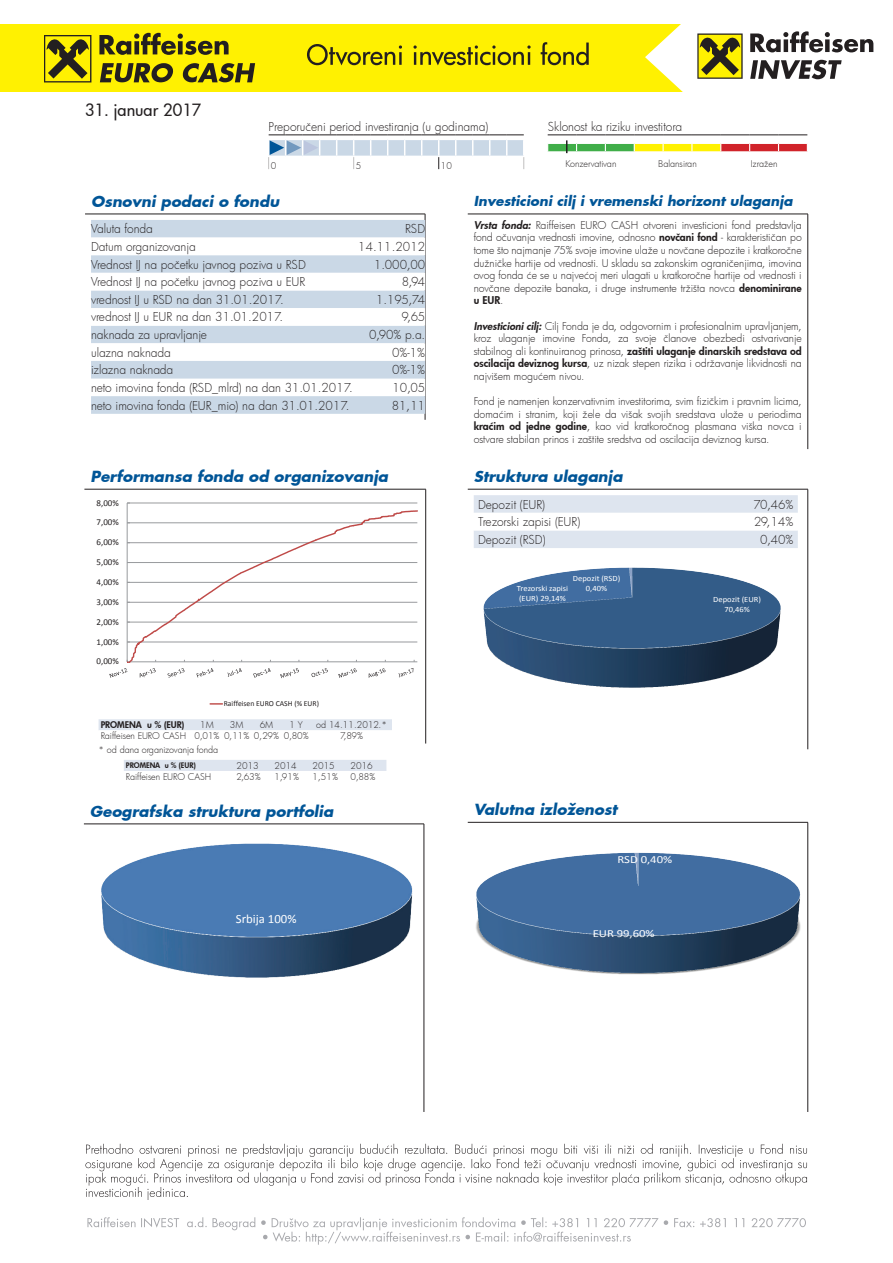
<style>
.page{position:relative;width:893px;height:1263px;background:#fff}
.page>*{position:absolute;margin:0;border:0;box-sizing:border-box;transform-origin:0 0}
.t1{font:500 16.5px "Futura";color:#231f20}
.t2{font:italic 700 15px "Futura CE";color:#005597}
.t3{font:italic 700 13.5px "Futura CE";color:#005597}
.t4{font:12.6px "Calibri";color:#fff}
.t5{font:300 12px "Futura";letter-spacing:-.005em;color:#231f20}
.t6{font:10.8px "Calibri";letter-spacing:-.005em;color:#fff;scale:1.17 1}
.t7{font:300 10.5px/12.6px "Futura";color:#231f20;text-align:justify}
.t8{font:300 9px "Futura";color:#231f20}
.t9{font:9px "Calibri";letter-spacing:-.005em;color:#231f20}
.t10{font:800 9px "Futura";color:#231f20}
.t11{font:8.1px/9.8px "Calibri";color:#fff;text-align:center;scale:1.06 1}
.t12{font:7.65px "Calibri";color:#231f20}
.t13{font:800 7.5px "Futura";color:#231f20}
.s1{font-family:"Futura CE";font-weight:800;font-style:italic}
.s2{font-weight:800}
</style>
<div class="page">
<hr style="left:85px;top:214px;width:340px;height:1px;background:#231f20">
<hr style="left:425px;top:214px;width:1px;height:206px;background:#231f20">
<svg style="left:91px;top:220px;width:334px;height:194px"></svg>
<hr style="left:468px;top:214px;width:340px;height:1px;background:#231f20">
<hr style="left:807px;top:214px;width:1px;height:235px;background:#231f20">
<hr style="left:84px;top:489px;width:342px;height:1px;background:#231f20">
<hr style="left:425px;top:489px;width:1px;height:254px;background:#231f20">
<svg style="left:127px;top:503px;width:291px;height:159px"></svg>
<svg style="left:109px;top:668px;width:18px;height:10px"></svg>
<svg style="left:140px;top:668px;width:16px;height:9px"></svg>
<svg style="left:168px;top:668px;width:16px;height:9px"></svg>
<svg style="left:196px;top:668px;width:17px;height:9px"></svg>
<svg style="left:228px;top:668px;width:14px;height:9px"></svg>
<svg style="left:253px;top:668px;width:18px;height:9px"></svg>
<svg style="left:280px;top:668px;width:19px;height:10px"></svg>
<svg style="left:311px;top:668px;width:17px;height:9px"></svg>
<svg style="left:338px;top:668px;width:19px;height:10px"></svg>
<svg style="left:369px;top:668px;width:16px;height:10px"></svg>
<svg style="left:399px;top:668px;width:14px;height:9px"></svg>
<svg style="left:210px;top:703px;width:12px;height:2px"></svg>
<hr style="left:468px;top:822px;width:340px;height:1px;background:#231f20">
<hr style="left:807px;top:822px;width:1px;height:290px;background:#231f20">
<img style="left:476px;top:838px;width:333px;height:162px">
<hr style="left:84px;top:824px;width:340px;height:1px;background:#231f20">
<hr style="left:424px;top:824px;width:1px;height:288px;background:#231f20">
<img style="left:101px;top:843px;width:312px;height:135px">
<hr style="left:468px;top:489px;width:340px;height:1px;background:#231f20">
<hr style="left:807px;top:489px;width:1px;height:260px;background:#231f20">
<svg style="left:474px;top:495px;width:324px;height:53px"></svg>
<img style="left:483px;top:567px;width:298px;height:121px">
<svg style="left:85px;top:1144px;width:722px;height:56px"></svg>
<svg style="left:99px;top:719px;width:293px;height:11px;background:#dee5ef"></svg>
<div style="left:0;top:24px;width:893px;height:67px;background:#fff101"></div>
<svg style="left:645px;top:24px;width:248px;height:252px"></svg>
<svg style="left:697px;top:33px;width:46px;height:46px"></svg>
<div style="left:699px;top:35px;width:42px;height:43px;background:#fff101"></div>
<svg style="left:700px;top:37px;width:40px;height:38px"></svg>
<svg style="left:750px;top:31px;width:123px;height:21px;background:#999798"></svg>
<svg style="left:750px;top:60px;width:92px;height:19px;background:#888686"></svg>
<svg style="left:87px;top:1217px;width:719px;height:28px"></svg>
<svg style="left:307px;top:42px;width:282px;height:23px"></svg>
<svg style="left:268px;top:135px;width:256px;height:34px"></svg>
<svg style="left:547px;top:135px;width:261px;height:18px"></svg>
<svg style="left:44px;top:35px;width:47px;height:47px"></svg>
<div style="left:45px;top:36px;width:45px;height:45px;background:#fff101"></div>
<svg style="left:47px;top:39px;width:42px;height:40px"></svg>
<svg style="left:99px;top:33px;width:130px;height:22px"></svg>
<svg style="left:100px;top:63px;width:73px;height:19px"></svg>
<svg style="left:183px;top:63px;width:72px;height:19px"></svg>
<div style="left:124px;top:760px;width:262px;height:11px;background:#dee5ef"></div>
<h1 class="t1" style="left:85px;top:98px;width:118px">31. januar 2017</h1>
<p class="t5" style="left:269px;top:118px;width:221px">Preporučeni period investiranja (u godinama)</p>
<p class="t8" style="left:271px;top:160px;width:7px">0</p>
<p class="t8" style="left:356px;top:160px;width:7px">5</p>
<p class="t8" style="left:441px;top:160px;width:13px">10</p>
<p class="t5" style="left:548px;top:118px;width:136px">Sklonost ka riziku investitora</p>
<p class="t8" style="left:565px;top:158px;width:52px">Konzervativan</p>
<p class="t8" style="left:658px;top:158px;width:40px">Balansiran</p>
<p class="t8" style="left:751px;top:158px;width:28px">Izražen</p>
<h2 class="t2" style="left:91px;top:190px;width:190px">Osnovni podaci o fondu</h2>
<p class="t5" style="left:91px;top:221px;width:63px">Valuta fonda</p>
<p class="t5" style="left:405px;top:221px;width:21px">RSD</p>
<p class="t5" style="left:91px;top:238px;width:106px">Datum organizovanja</p>
<p class="t5" style="left:358px;top:238px;width:68px">14.11.2012</p>
<p class="t5" style="left:91px;top:256px;width:216px">Vrednost IJ na početku javnog poziva u RSD</p>
<p class="t5" style="left:374px;top:256px;width:53px">1.000,00</p>
<p class="t5" style="left:91px;top:274px;width:216px">Vrednost IJ na početku javnog poziva u EUR</p>
<p class="t5" style="left:402px;top:274px;width:25px">8,94</p>
<p class="t5" style="left:91px;top:291px;width:194px">vrednost IJ u RSD na dan 31.01.2017.</p>
<p class="t5" style="left:376px;top:291px;width:51px">1.195,74</p>
<p class="t5" style="left:91px;top:309px;width:194px">vrednost IJ u EUR na dan 31.01.2017.</p>
<p class="t5" style="left:401px;top:309px;width:25px">9,65</p>
<p class="t5" style="left:91px;top:327px;width:118px">naknada za upravljanje</p>
<p class="t5" style="left:369px;top:327px;width:58px">0,90% p.a.</p>
<p class="t5" style="left:91px;top:344px;width:81px">ulazna naknada</p>
<p class="t5" style="left:392px;top:344px;width:35px">0%-1%</p>
<p class="t5" style="left:91px;top:362px;width:84px">izlazna naknada</p>
<p class="t5" style="left:392px;top:362px;width:35px">0%-1%</p>
<p class="t5" style="left:91px;top:379px;width:263px">neto imovina fonda (RSD_mlrd) na dan 31.01.2017.</p>
<p class="t5" style="left:392px;top:379px;width:34px">10,05</p>
<p class="t5" style="left:91px;top:397px;width:260px">neto imovina fonda (EUR_mio) na dan 31.01.2017.</p>
<p class="t5" style="left:392px;top:397px;width:35px">81,11</p>
<h2 class="t2" style="left:90px;top:465px;width:299px">Performansa fonda od organizovanja</h2>
<p class="t9" style="left:97px;top:497px;width:24px">8,00%</p>
<p class="t9" style="left:97px;top:517px;width:24px">7,00%</p>
<p class="t9" style="left:97px;top:537px;width:24px">6,00%</p>
<p class="t9" style="left:97px;top:556px;width:24px">5,00%</p>
<p class="t9" style="left:97px;top:576px;width:24px">4,00%</p>
<p class="t9" style="left:97px;top:596px;width:24px">3,00%</p>
<p class="t9" style="left:97px;top:616px;width:24px">2,00%</p>
<p class="t9" style="left:97px;top:636px;width:24px">1,00%</p>
<p class="t9" style="left:97px;top:656px;width:24px">0,00%</p>
<p class="t12" style="left:224px;top:699px;width:97px">Raiffeisen EURO CASH (% EUR)</p>
<p class="t10" style="left:101px;top:719px;width:85px">PROMENA u % (EUR)</p>
<p class="t8" style="left:200px;top:719px;width:15px">1M</p>
<p class="t8" style="left:230px;top:719px;width:15px">3M</p>
<p class="t8" style="left:260px;top:719px;width:15px">6M</p>
<p class="t8" style="left:290px;top:719px;width:15px">1 Y</p>
<p class="t8" style="left:316px;top:719px;width:72px">od 14.11.2012.*</p>
<p class="t8" style="left:101px;top:730px;width:210px">Raiffeisen EURO CASH 0,01% 0,11% 0,29% 0,80%</p>
<p class="t8" style="left:340px;top:730px;width:25px">7,89%</p>
<p class="t8" style="left:99px;top:743px;width:121px">* od dana organizovanja fonda</p>
<p class="t13" style="left:126px;top:760px;width:71px">PROMENA u % (EUR)</p>
<p class="t8" style="left:237px;top:759px;width:24px">2013</p>
<p class="t8" style="left:275px;top:759px;width:24px">2014</p>
<p class="t8" style="left:313px;top:759px;width:24px">2015</p>
<p class="t8" style="left:351px;top:759px;width:24px">2016</p>
<p class="t8" style="left:126px;top:770px;width:87px">Raiffeisen EURO CASH</p>
<p class="t8" style="left:236px;top:770px;width:26px">2,63%</p>
<p class="t8" style="left:275px;top:770px;width:26px">1,91%</p>
<p class="t8" style="left:313px;top:770px;width:27px">1,51%</p>
<p class="t8" style="left:351px;top:770px;width:26px">0,88%</p>
<h2 class="t2" style="left:90px;top:800px;width:245px">Geografska struktura portfolia</h2>
<p class="t4" style="left:236px;top:911px;width:62px">Srbija 100%</p>
<p class="t3" style="left:474px;top:191px;width:320px">Investicioni cilj i vremenski horizont ulaganja</p>
<p class="t7" style="left:474px;top:218px;width:330px"><span class="s1">Vrsta fonda:</span> Raiffeisen EURO CASH otvoreni investicioni fond predstavlja fond očuvanja vrednosti imovine, odnosno <span class="s2">novčani fond</span> - karakterističan po tome što najmanje 75% svoje imovine ulaže u novčane depozite i kratkoročne dužničke hartije od vrednosti. U skladu sa zakonskim ograničenjima, imovina ovog fonda će se u najvećoj meri ulagati u kratkoročne hartije od vrednosti i novčane depozite banaka, i druge instrumente tržišta novca <span class="s2">denominirane u EUR</span>.</p>
<p class="t7" style="left:474px;top:319px;width:329px"><span class="s1">Investicioni cilj:</span> Cilj Fonda je da, odgovornim i profesionalnim upravljanjem, kroz ulaganje imovine Fonda, za svoje članove obezbedi ostvarivanje stabilnog ali kontinuiranog prinosa, <span class="s2">zaštiti ulaganje dinarskih sredstava od oscilacija deviznog kursa</span>, uz nizak stepen rizika i održavanje likvidnosti na najvišem mogućem nivou.</p>
<p class="t7" style="left:474px;top:395px;width:329px">Fond je namenjen konzervativnim investitorima, svim fizičkim i pravnim licima, domaćim i stranim, koji žele da višak svojih sredstava ulože u periodima <span class="s2">kraćim od jedne godine</span>, kao vid kratkoročnog plasmana viška novca i ostvare stabilan prinos i zaštite sredstva od oscilacija deviznog kursa.</p>
<h2 class="t2" style="left:474px;top:465px;width:150px">Struktura ulaganja</h2>
<p class="t5" style="left:478px;top:496px;width:69px">Depozit (EUR)</p>
<p class="t5" style="left:753px;top:496px;width:42px">70,46%</p>
<p class="t5" style="left:478px;top:514px;width:104px">Trezorski zapisi (EUR)</p>
<p class="t5" style="left:754px;top:514px;width:41px">29,14%</p>
<p class="t5" style="left:478px;top:531px;width:69px">Depozit (RSD)</p>
<p class="t5" style="left:760px;top:531px;width:35px">0,40%</p>
<p class="t11" style="left:573px;top:574px;width:46px">Depozit (RSD)<br>0,40%</p>
<p class="t11" style="left:517px;top:583px;width:50px;text-align:left">Trezorski zapisi (EUR) 29,14%</p>
<p class="t11" style="left:713px;top:594px;width:47px">Depozit (EUR)<br>70,46%</p>
<h2 class="t2" style="left:474px;top:798px;width:145px">Valutna izloženost</h2>
<p class="t6" style="left:617px;top:853px;width:48px">RSD 0,40%</p>
<p class="t6" style="left:593px;top:926px;width:54px">EUR 99,60%</p>
</div>
